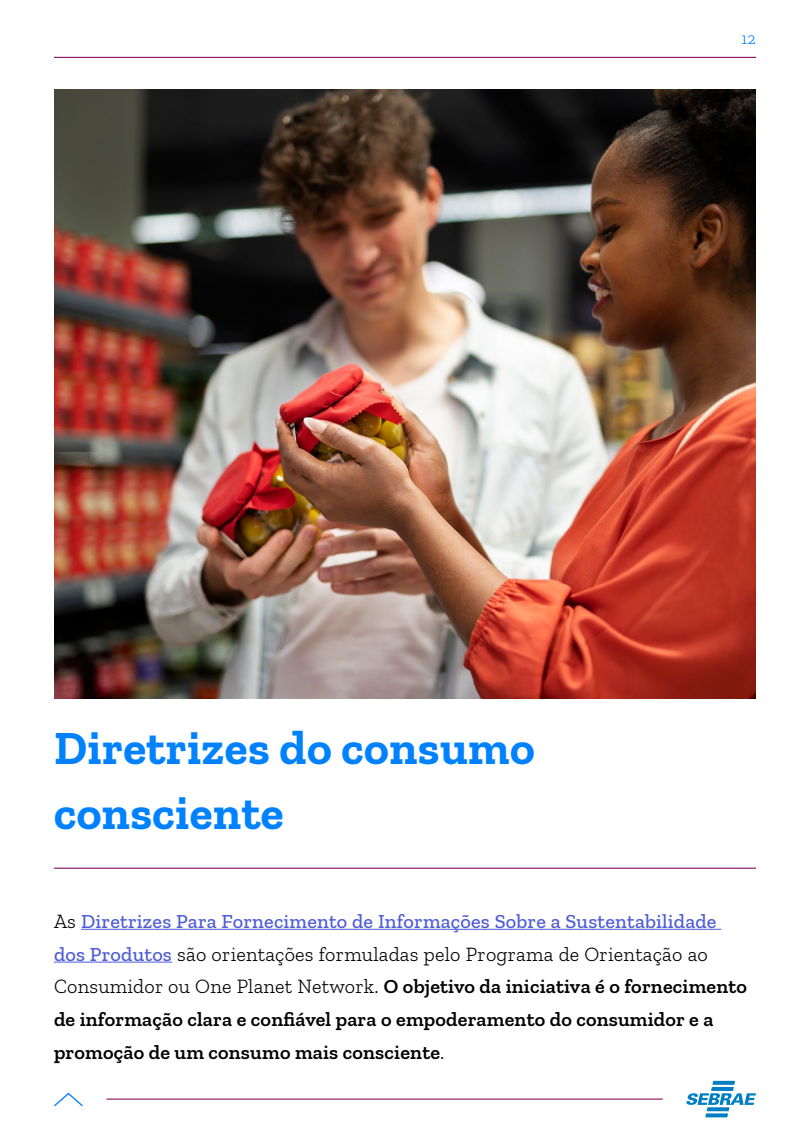
<style>
.page{position:relative;width:810px;height:1140px;background:#fff}
.page>*{position:absolute;margin:0;border:0;box-sizing:border-box;transform-origin:0 0}
.t1{font:700 47.25px/65.6px "Zilla Slab";letter-spacing:.01em;color:#0082ff}
.t2{font:600 20.25px/32.8px "Zilla Slab";letter-spacing:.01em;color:#000}
.t3{font:300 16.5px "Zilla Slab";color:#0082ff}
.s1{font-weight:300}
.s2{font-weight:500;color:#4f5cd6}
</style>
<div class="page">
<svg style="left:54px;top:1092px;width:29px;height:15px"></svg>
<hr style="left:54px;top:57px;width:702px;height:1px;background:#870f5d">
<hr style="left:106px;top:1099px;width:557px;height:1px;background:#870f5d">
<hr style="left:54px;top:868px;width:702px;height:1px;background:#870f5d">
<hr style="left:81px;top:929px;width:640px;height:1px;background:#4f5cd6">
<hr style="left:54px;top:962px;width:118px;height:1px;background:#4f5cd6">
<img style="left:54px;top:90px;width:702px;height:608px">
<svg style="left:686px;top:1081px;width:70px;height:36px"></svg>
<p class="t3" style="left:741px;top:29px;width:16px">12</p>
<h1 class="t1" style="left:54px;top:715px;width:482px">Diretrizes do consumo consciente</h1>
<p class="t2" style="left:54px;top:905px;width:695px"><span class="s1">As</span> <span class="s2">Diretrizes Para Fornecimento de Informações Sobre a Sustentabilidade dos Produtos</span> <span class="s1">são orientações formuladas pelo Programa de Orientação ao Consumidor ou One Planet Network.</span> O objetivo da iniciativa é o fornecimento de informação clara e confiável para o empoderamento do consumidor e a promoção de um consumo mais consciente<span class="s1">.</span></p>
</div>
